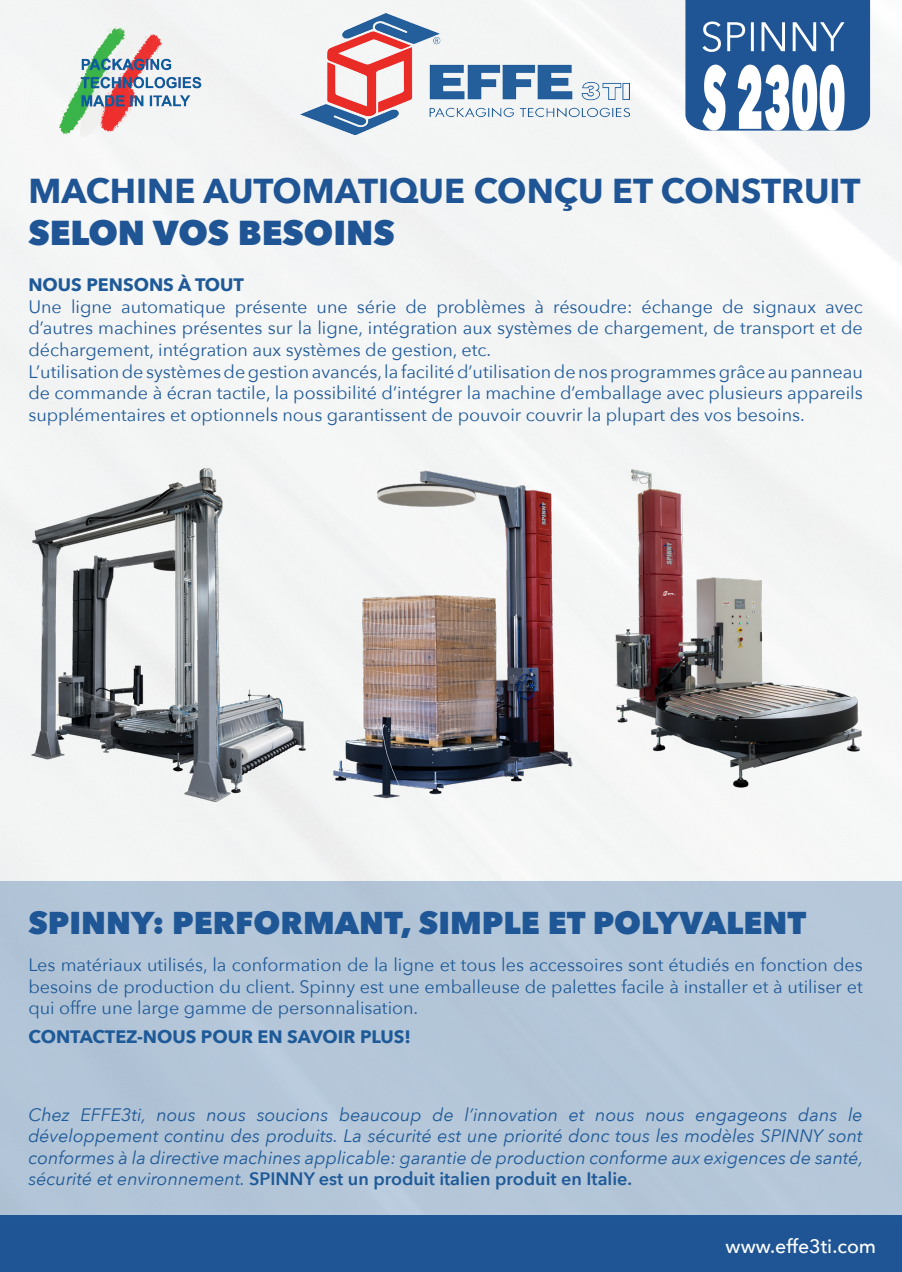
<style>
.page{position:relative;width:902px;height:1272px;background:#fff}
.page>*{position:absolute;margin:0;border:0;box-sizing:border-box;transform-origin:0 0}
.Titolo_su_blu{font:700 34.5px/41.4px "Avenir Next";color:#1f5595}
.Titolo_su_blu-2{font:800 31.5px "Avenir Next";color:#1f5595}
.t1{font:500 19.5px "Avenir Next";color:#fff}
.Body{font:18px/21.6px "Avenir Next";color:#1f5a98;text-align:justify}
.Body-2{font:italic 18px/21.6px "Avenir Next";color:#1f5a98;text-align:justify}
.Body-3{font:700 18px "Avenir Next";color:#1f5a98}
.Titolo_su_blu-3{font:700 18px "Avenir Next";color:#1f5a98}
.s1{font-weight:800}
.s2{font-weight:600;font-style:normal}
</style>
<div class="page">
<div style="left:0;top:0;width:901px;height:881px;background:#f4f5f5"></div>
<div style="left:0;top:1215px;width:901px;height:56px;background:#1f5595"></div>
<img style="left:52px;top:20px;width:149px;height:123px">
<img style="left:300px;top:14px;width:329px;height:120px">
<img style="left:28px;top:465px;width:848px;height:342px">
<svg style="left:685px;top:0;width:185px;height:131px"></svg>
<div style="left:0;top:881px;width:901px;height:341px;background:#b4c6d9"></div>
<p class="Titolo_su_blu" style="left:28px;top:170px;width:833px">MACHINE AUTOMATIQUE CONÇU ET CONSTRUIT<br><span class="s1">SELON VOS BESOINS</span></p>
<p class="Titolo_su_blu-3" style="left:28px;top:269px;width:217px">NOUS PENSONS À TOUT</p>
<p class="Body" style="left:28px;top:295px;width:835px">Une ligne automatique présente une série de problèmes à résoudre: échange de signaux avec d’autres machines présentes sur la ligne, intégration aux systèmes de chargement, de transport et de déchargement, intégration aux systèmes de gestion, etc.</p>
<p class="Body" style="left:28px;top:360px;width:835px">L’utilisation de systèmes de gestion avancés, la facilité d’utilisation de nos programmes grâce au panneau de commande à écran tactile, la possibilité d’intégrer la machine d’emballage avec plusieurs appareils supplémentaires et optionnels nous garantissent de pouvoir couvrir la plupart des vos besoins.</p>
<p class="Titolo_su_blu-2" style="left:28px;top:903px;width:779px">SPINNY: PERFORMANT, SIMPLE ET POLYVALENT</p>
<p class="Body" style="left:28px;top:953px;width:835px">Les matériaux utilisés, la conformation de la ligne et tous les accessoires sont étudiés en fonction des besoins de production du client. Spinny est une emballeuse de palettes facile à installer et à utiliser et qui offre une large gamme de personnalisation.</p>
<p class="Body-3" style="left:28px;top:1020px;width:384px">CONTACTEZ-NOUS POUR EN SAVOIR PLUS!</p>
<p class="Body-2" style="left:28px;top:1102px;width:836px">Chez EFFE3ti, nous nous soucions beaucoup de l’innovation et nous nous engageons dans le développement continu des produits. La sécurité est une priorité donc tous les modèles SPINNY sont conformes à la directive machines applicable: garantie de production conforme aux exigences de santé, sécurité et environnement. <span class="s2">SPINNY est un produit italien produit en Italie.</span></p>
<p class="t1" style="left:725px;top:1229px;width:152px">www.effe3ti.com</p>
</div>
